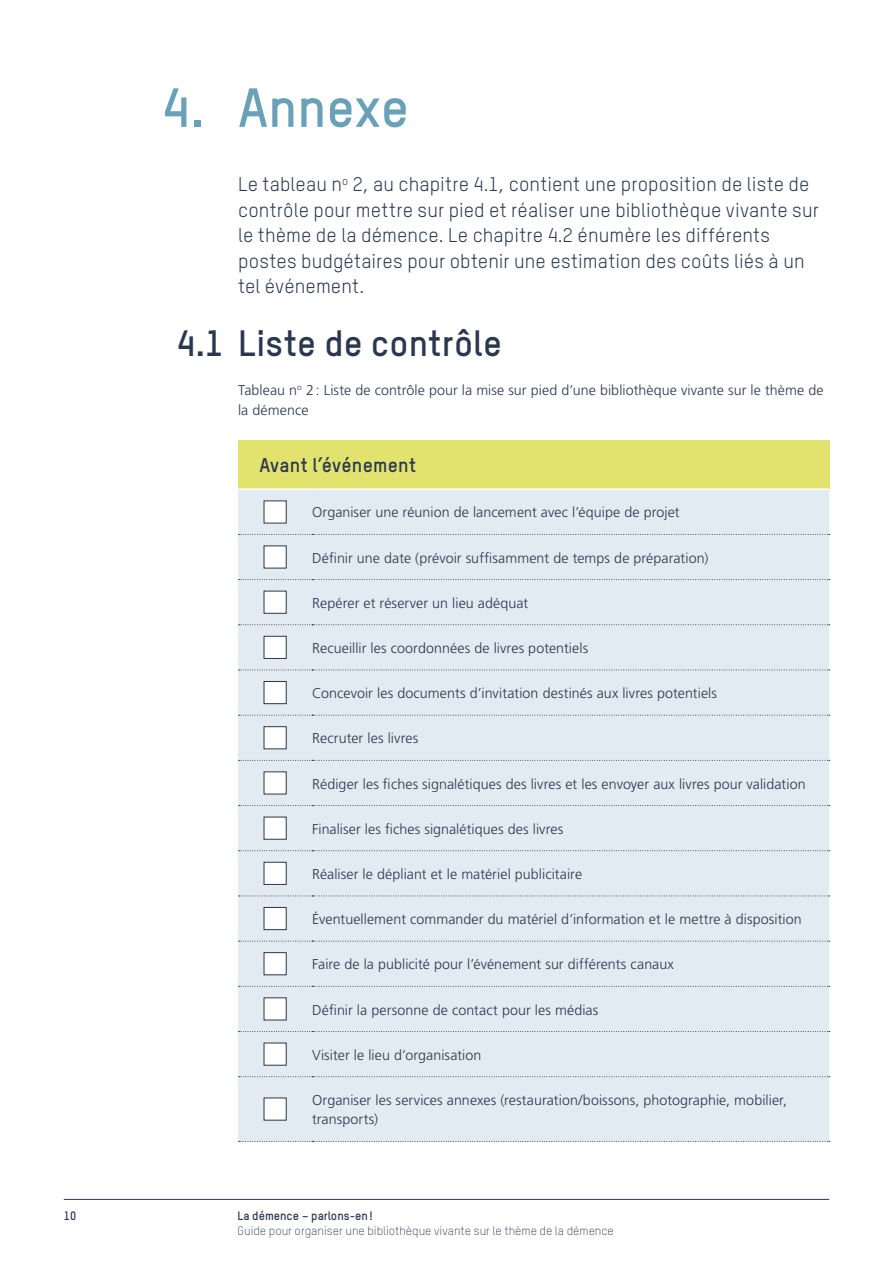
<style>
.page{position:relative;width:893px;height:1263px;background:#fff}
.page>*{position:absolute;margin:0;border:0;box-sizing:border-box;transform-origin:0 0}
.TitelKapitel{font:700 54px "TSTAR";color:#69a1b8}
.Titel{font:700 36px "TSTAR";letter-spacing:.01em;color:#2a384f}
.Einleitung{font:19.5px/25.5px "TSTAR";letter-spacing:.005em;color:#2a384f}
.Untertitel{font:700 19.5px "TSTAR";letter-spacing:.01em;color:#2a384f}
.Lauftext_ohne_Einzug{font:300 14.25px/19.5px "Frutiger";letter-spacing:.005em;color:#2a384f}
.Lauftext_FR{font:300 14.25px/19.5px "Frutiger";letter-spacing:.005em;color:#2a384f}
.t1{font:300 12px "TSTAR";color:#2a384f}
.t2{font:700 12px "TSTAR";color:#2a384f}
</style>
<div class="page">
<hr style="left:64px;top:1199px;width:765px;height:1px;background:#2a384f">
<div style="left:238px;top:440px;width:591px;height:49px;background:#e2e36e"></div>
<div style="left:238px;top:490px;width:591px;height:651px;background:#e2ebf1"></div>
<svg style="left:238px;top:534px;width:592px;height:1px"></svg>
<svg style="left:238px;top:579px;width:592px;height:1px"></svg>
<svg style="left:238px;top:624px;width:592px;height:1px"></svg>
<svg style="left:238px;top:670px;width:592px;height:1px"></svg>
<svg style="left:238px;top:715px;width:592px;height:1px"></svg>
<svg style="left:238px;top:760px;width:592px;height:1px"></svg>
<svg style="left:238px;top:805px;width:592px;height:1px"></svg>
<svg style="left:238px;top:850px;width:592px;height:1px"></svg>
<svg style="left:238px;top:895px;width:592px;height:1px"></svg>
<svg style="left:238px;top:941px;width:592px;height:1px"></svg>
<svg style="left:238px;top:986px;width:592px;height:1px"></svg>
<svg style="left:238px;top:1031px;width:592px;height:1px"></svg>
<svg style="left:238px;top:1076px;width:592px;height:1px"></svg>
<svg style="left:238px;top:1141px;width:592px;height:1px"></svg>
<hr style="left:238px;top:488px;width:74px;height:2px;background:#fff">
<hr style="left:312px;top:488px;width:517px;height:2px;background:#fff">
<div style="left:264px;top:500px;width:23px;height:23px;background:#fff"></div>
<div style="left:264px;top:545px;width:23px;height:23px;background:#fff"></div>
<div style="left:264px;top:591px;width:23px;height:23px;background:#fff;border:1px solid #2a384f"></div>
<div style="left:264px;top:636px;width:23px;height:23px;background:#fff;border:1px solid #2a384f"></div>
<div style="left:264px;top:681px;width:23px;height:23px;background:#fff;border:1px solid #2a384f"></div>
<div style="left:264px;top:726px;width:23px;height:23px;background:#fff;border:1px solid #2a384f"></div>
<div style="left:264px;top:771px;width:23px;height:23px;background:#fff"></div>
<div style="left:264px;top:817px;width:23px;height:23px;background:#fff;border:1px solid #2a384f"></div>
<div style="left:264px;top:862px;width:23px;height:23px;background:#fff;border:1px solid #2a384f"></div>
<div style="left:264px;top:907px;width:23px;height:23px;background:#fff;border:1px solid #2a384f"></div>
<div style="left:264px;top:952px;width:23px;height:23px;background:#fff;border:1px solid #2a384f"></div>
<div style="left:264px;top:997px;width:23px;height:23px;background:#fff"></div>
<div style="left:264px;top:1043px;width:23px;height:22px;background:#fff;border:1px solid #2a384f"></div>
<div style="left:264px;top:1097px;width:23px;height:23px;background:#fff"></div>
<p class="t2" style="left:64px;top:1208px;width:14px">10</p>
<p class="TitelKapitel" style="left:162px;top:74px;width:249px">4. Annexe</p>
<p class="Einleitung" style="left:238px;top:171px;width:582px">Le tableau n<sup>o</sup> 2, au chapitre 4.1, contient une proposition de liste de contrôle pour mettre sur pied et réaliser une bibliothèque vivante sur le thème de la démence. Le chapitre 4.2 énumère les différents postes budgétaires pour obtenir une estimation des coûts liés à un tel événement.</p>
<p class="Titel" style="left:176px;top:321px;width:327px">4.1 Liste de contrôle</p>
<p class="Lauftext_FR" style="left:238px;top:380px;width:587px">Tableau n<sup>o</sup> 2: Liste de contrôle pour la mise sur pied d’une bibliothèque vivante sur le thème de la démence</p>
<p class="Untertitel" style="left:259px;top:453px;width:158px">Avant l’événement</p>
<p class="Lauftext_ohne_Einzug" style="left:312px;top:503px;width:369px">Organiser une réunion de lancement avec l’équipe de projet</p>
<p class="Lauftext_ohne_Einzug" style="left:312px;top:548px;width:398px">Définir une date (prévoir suffisamment de temps de préparation)</p>
<p class="Lauftext_ohne_Einzug" style="left:312px;top:593px;width:218px">Repérer et réserver un lieu adéquat</p>
<p class="Lauftext_ohne_Einzug" style="left:312px;top:638px;width:278px">Recueillir les coordonnées de livres potentiels</p>
<p class="Lauftext_ohne_Einzug" style="left:312px;top:683px;width:406px">Concevoir les documents d’invitation destinés aux livres potentiels</p>
<p class="Lauftext_ohne_Einzug" style="left:312px;top:729px;width:108px">Recruter les livres</p>
<p class="Lauftext_ohne_Einzug" style="left:312px;top:774px;width:495px">Rédiger les fiches signalétiques des livres et les envoyer aux livres pour validation</p>
<p class="Lauftext_ohne_Einzug" style="left:312px;top:819px;width:253px">Finaliser les fiches signalétiques des livres</p>
<p class="Lauftext_ohne_Einzug" style="left:312px;top:864px;width:271px">Réaliser le dépliant et le matériel publicitaire</p>
<p class="Lauftext_ohne_Einzug" style="left:312px;top:909px;width:491px">Éventuellement commander du matériel d’information et le mettre à disposition</p>
<p class="Lauftext_ohne_Einzug" style="left:312px;top:954px;width:363px">Faire de la publicité pour l’événement sur différents canaux</p>
<p class="Lauftext_ohne_Einzug" style="left:312px;top:1000px;width:288px">Définir la personne de contact pour les médias</p>
<p class="Lauftext_ohne_Einzug" style="left:312px;top:1045px;width:171px">Visiter le lieu d’organisation</p>
<p class="Lauftext_ohne_Einzug" style="left:312px;top:1090px;width:476px">Organiser les services annexes (restauration/boissons, photographie, mobilier, transports)</p>
<p class="t2" style="left:238px;top:1208px;width:137px">La démence – parlons-en!</p>
<p class="t1" style="left:238px;top:1223px;width:378px">Guide pour organiser une bibliothèque vivante sur le thème de la démence</p>
</div>
